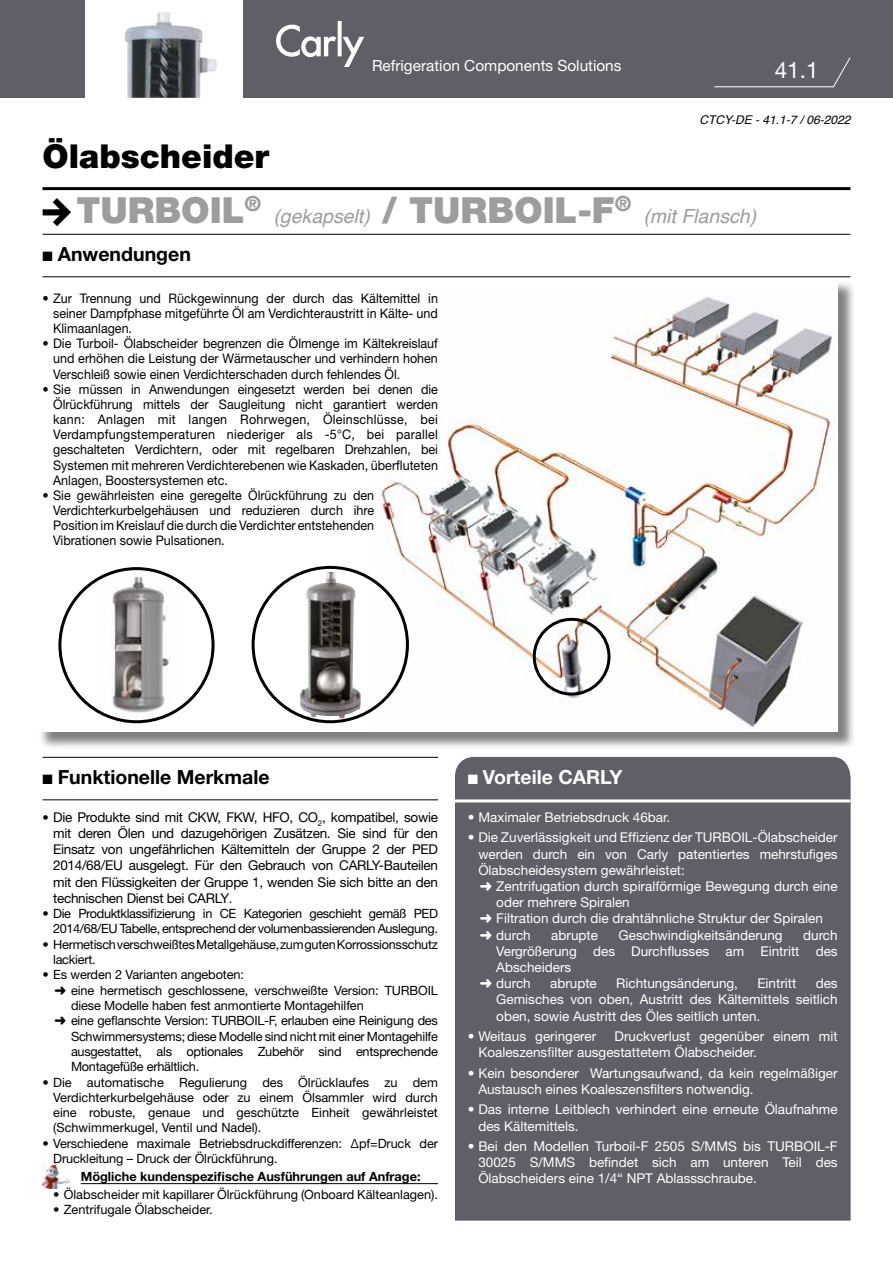
<style>
.page{position:relative;width:893px;height:1263px;background:#fff}
.page>*{position:absolute;margin:0;border:0;box-sizing:border-box;transform-origin:0 0}
.t1{font:900 36px "Helvetica Neue LT Pro";color:#9d9d9c}
.t2{font:900 33px "Helvetica Neue LT Pro";color:#000}
.t3{font:22.5px "Helvetica Neue LT Pro";color:#fff}
.t4{font:italic 19.5px "Helvetica";color:#9d9d9c}
.t5{font:700 19.5px "Helvetica Neue LT Pro";color:#000}
.t6{font:700 19.5px "Helvetica Neue LT Pro";color:#fff}
.t7{font:15.3px "Helvetica Neue LT Pro";color:#fff}
.t8{font:13.5px/16.2px "Helvetica Neue LT Pro";color:#fff}
.t9{font:13.5px/16.2px "Helvetica Neue LT Pro";letter-spacing:-.02em;color:#000;text-align:justify}
.t10{font:13.2px/15.1px "Helvetica Neue LT Pro";color:#000;text-align:justify;scale:.95 1}
.t11{font:12.75px/15.3px "Helvetica Neue LT Pro";letter-spacing:-.02em;color:#000}
.t12{font:12.75px "Helvetica Neue LT Pro";color:#000}
.t13{font:700 12.75px "Helvetica Neue LT Pro";color:#000}
.t14{font:italic 12px "Helvetica";color:#000}
.s1{font-family:"Helvetica Neue LT Pro";font-weight:900;font-style:normal;font-size:36px}
.s2{font-size:12.75px}
</style>
<div class="page">
<div style="left:0;top:0;width:893px;height:98px;background:#625e67"></div>
<div style="left:455px;top:757px;width:395px;height:463px;background:#625e67"></div>
<hr style="left:43px;top:187px;width:807px;height:3px;background:#000">
<hr style="left:43px;top:234px;width:807px;height:1px;background:#000">
<hr style="left:43px;top:276px;width:807px;height:1px;background:#000">
<hr style="left:43px;top:757px;width:395px;height:1px;background:#000">
<hr style="left:43px;top:799px;width:395px;height:1px;background:#000">
<hr style="left:455px;top:799px;width:395px;height:3px;background:#fff">
<div style="left:85px;top:0;width:157px;height:99px;background:#fff"></div>
<img style="left:276px;top:21px;width:88px;height:45px">
<svg style="left:714px;top:57px;width:137px;height:31px"></svg>
<img style="left:125px;top:12px;width:92px;height:86px">
<div style="left:38px;top:280px;width:818px;height:470px;background:#000;opacity:.5"></div>
<div style="left:36px;top:278px;width:802px;height:453px;background:#fff"></div>
<img style="left:101px;top:570px;width:77px;height:151px">
<div style="left:58px;top:567px;width:157px;height:156px;border:3px solid #000;border-radius:50%"></div>
<img style="left:374px;top:297px;width:462px;height:431px">
<div style="left:533px;top:618px;width:77px;height:78px;border:3px solid #000;border-radius:50%"></div>
<img style="left:299px;top:572px;width:62px;height:146px">
<div style="left:252px;top:566px;width:157px;height:157px;border:3px solid #000;border-radius:50%"></div>
<hr style="left:81px;top:1183px;width:357px;height:1px;background:#000">
<img style="left:43px;top:1163px;width:27px;height:26px">
<p class="t7" style="left:372px;top:56px;width:251px">Refrigeration Components Solutions</p>
<h3 class="t3" style="left:775px;top:56px;width:45px">41.1</h3>
<h2 class="t2" style="left:43px;top:137px;width:228px">Ölabscheider</h2>
<h1 class="t1" style="left:77px;top:188px;width:186px">TURBOIL<sup>®</sup></h1>
<h3 class="t4" style="left:273px;top:201px;width:360px">(gekapselt) <span class="s1">/ TURBOIL-F</span><sup>®</sup></h3>
<h3 class="t5" style="left:43px;top:241px;width:150px">■ Anwendungen</h3>
<p class="t10" style="left:53px;top:290px;width:407px;text-indent:-11px">• Zur Trennung und Rückgewinnung der durch das Kältemittel in seiner Dampfphase mitgeführte Öl am Verdichteraustritt in Kälte- und Klimaanlagen.</p>
<p class="t10" style="left:53px;top:336px;width:407px;text-indent:-11px">• Die Turboil- Ölabscheider begrenzen die Ölmenge im Kältekreislauf und erhöhen die Leistung der Wärmetauscher und verhindern hohen Verschleiß sowie einen Verdichterschaden durch fehlendes Öl.</p>
<p class="t10" style="left:53px;top:381px;width:407px;text-indent:-11px">• Sie müssen in Anwendungen eingesetzt werden bei denen die Ölrückführung mittels der Saugleitung nicht garantiert werden kann: Anlagen mit langen Rohrwegen, Öleinschlüsse, bei Verdampfungstemperaturen niederiger als -5°C, bei parallel geschalteten Verdichtern, oder mit regelbaren Drehzahlen, bei Systemen mit mehreren Verdichterebenen wie Kaskaden, überfluteten Anlagen, Boostersystemen etc.</p>
<p class="t10" style="left:53px;top:487px;width:339px;text-indent:-11px">• Sie gewährleisten eine geregelte Ölrückführung zu den Verdichterkurbelgehäusen und reduzieren durch ihre Position im Kreislauf die durch die Verdichter entstehenden Vibrationen sowie Pulsationen.</p>
<p class="t14" style="left:699px;top:110px;width:152px">CTCY-DE - 41.1-7 / 06-2022</p>
<h3 class="t4" style="left:643px;top:201px;width:114px">(mit Flansch)</h3>
<h3 class="t5" style="left:43px;top:764px;width:229px">■ Funktionelle Merkmale</h3>
<h3 class="t6" style="left:468px;top:764px;width:156px">■ Vorteile CARLY</h3>
<p class="t9" style="left:53px;top:809px;width:386px;text-indent:-11px"><span class="s2">•</span> Die Produkte sind mit CKW, FKW, HFO, CO<sub>2</sub>, kompatibel, sowie mit deren Ölen und dazugehörigen Zusätzen. Sie sind für den Einsatz von ungefährlichen Kältemitteln der Gruppe 2 der PED 2014/68/EU ausgelegt. Für den Gebrauch von CARLY-Bauteilen mit den Flüssigkeiten der Gruppe 1, wenden Sie sich bitte an den technischen Dienst bei CARLY<span class="s2">.</span></p>
<p class="t11" style="left:43px;top:906px;width:397px;text-align:right">• Die Produktklassifizierung in CE Kategorien geschieht gemäß PED<br>2014/68/EU Tabelle, entsprechend der volumenbassierenden Auslegung.</p>
<p class="t11" style="left:53px;top:936px;width:386px;text-indent:-11px">• Hermetisch verschweißtes Metallgehäuse, zum guten Korrossionsschutz lackiert.</p>
<p class="t11" style="left:43px;top:967px;width:203px">• Es werden 2 Varianten angeboten:</p>
<p class="t11" style="left:55px;top:982px;width:385px">➜ eine hermetisch geschlossene, verschweißte Version: TURBOIL</p>
<p class="t11" style="left:71px;top:997px;width:294px">diese Modelle haben fest anmontierte Montagehilfen</p>
<p class="t11" style="left:55px;top:1013px;width:385px">➜ eine geflanschte Version: TURBOIL-F, erlauben eine Reinigung des</p>
<p class="t11" style="left:71px;top:1028px;width:368px">Schwimmersystems; diese Modelle sind nicht mit einer Montagehilfe</p>
<p class="t11" style="left:71px;top:1043px;width:368px">ausgestattet, als optionales Zubehör sind entsprechende</p>
<p class="t11" style="left:71px;top:1059px;width:130px">Montagefüße erhältlich.</p>
<p class="t11" style="left:53px;top:1074px;width:386px;text-align:justify;text-indent:-11px">• Die automatische Regulierung des Ölrücklaufes zu dem Verdichterkurbelgehäuse oder zu einem Ölsammler wird durch eine robuste, genaue und geschützte Einheit gewährleistet (Schwimmerkugel, Ventil und Nadel).</p>
<p class="t11" style="left:53px;top:1135px;width:386px;text-indent:-11px">• Verschiedene maximale Betriebsdruckdifferenzen: ∆pf=Druck der<br>Druckleitung – Druck der Ölrückführung.</p>
<p class="t13" style="left:81px;top:1168px;width:341px">Mögliche kundenspezifische Ausführungen auf Anfrage:</p>
<p class="t12" style="left:53px;top:1186px;width:386px">• Ölabscheider mit kapillarer Ölrückführung (Onboard Kälteanlagen).</p>
<p class="t12" style="left:53px;top:1201px;width:161px">• Zentrifugale Ölabscheider.</p>
<p class="t8" style="left:468px;top:809px;width:204px">• Maximaler Betriebsdruck 46bar.</p>
<p class="t8" style="left:468px;top:829px;width:371px">• Die Zuverlässigkeit und Effizienz der TURBOIL-Ölabscheider</p>
<p class="t8" style="left:478px;top:845px;width:361px">werden durch ein von Carly patentiertes mehrstufiges</p>
<p class="t8" style="left:478px;top:861px;width:208px">Ölabscheidesystem gewährleistet:</p>
<p class="t8" style="left:480px;top:878px;width:359px">➜ Zentrifugation durch spiralförmige Bewegung durch eine</p>
<p class="t8" style="left:496px;top:894px;width:135px">oder mehrere Spiralen</p>
<p class="t8" style="left:480px;top:910px;width:345px">➜ Filtration durch die drahtähnliche Struktur der Spiralen</p>
<p class="t8" style="left:480px;top:926px;width:53px">➜ durch</p>
<p class="t8" style="left:551px;top:926px;width:48px">abrupte</p>
<p class="t8" style="left:619px;top:926px;width:166px">Geschwindigkeitsänderung</p>
<p class="t8" style="left:803px;top:926px;width:36px">durch</p>
<p class="t8" style="left:496px;top:942px;width:343px">Vergrößerung des Durchflusses am Eintritt des</p>
<p class="t8" style="left:496px;top:959px;width:77px">Abscheiders</p>
<p class="t8" style="left:480px;top:975px;width:53px">➜ durch</p>
<p class="t8" style="left:550px;top:975px;width:48px">abrupte</p>
<p class="t8" style="left:616px;top:975px;width:123px">Richtungsänderung,</p>
<p class="t8" style="left:757px;top:975px;width:41px">Eintritt</p>
<p class="t8" style="left:496px;top:975px;width:343px;text-align:justify;text-indent:319px">des Gemisches von oben, Austritt des Kältemittels seitlich oben, sowie Austritt des Öles seitlich unten.</p>
<p class="t8" style="left:468px;top:1028px;width:130px">• Weitaus geringerer</p>
<p class="t8" style="left:478px;top:1028px;width:361px;text-indent:136px">Druckverlust gegenüber einem mit<br>Koaleszensfilter ausgestattetem Ölabscheider.</p>
<p class="t8" style="left:478px;top:1064px;width:361px;text-indent:-11px">• Kein besonderer Wartungsaufwand, da kein regelmäßiger<br>Austausch eines Koaleszensfilters notwendig.</p>
<p class="t8" style="left:478px;top:1101px;width:361px;text-indent:-11px">• Das interne Leitblech verhindert eine erneute Ölaufnahme des Kältemittels.</p>
<p class="t8" style="left:478px;top:1138px;width:361px;text-align:justify;text-indent:-11px">• Bei den Modellen Turboil-F 2505 S/MMS bis TURBOIL-F 30025 S/MMS befindet sich am unteren Teil des Ölabscheiders eine 1/4“ NPT Ablassschraube.</p>
</div>
